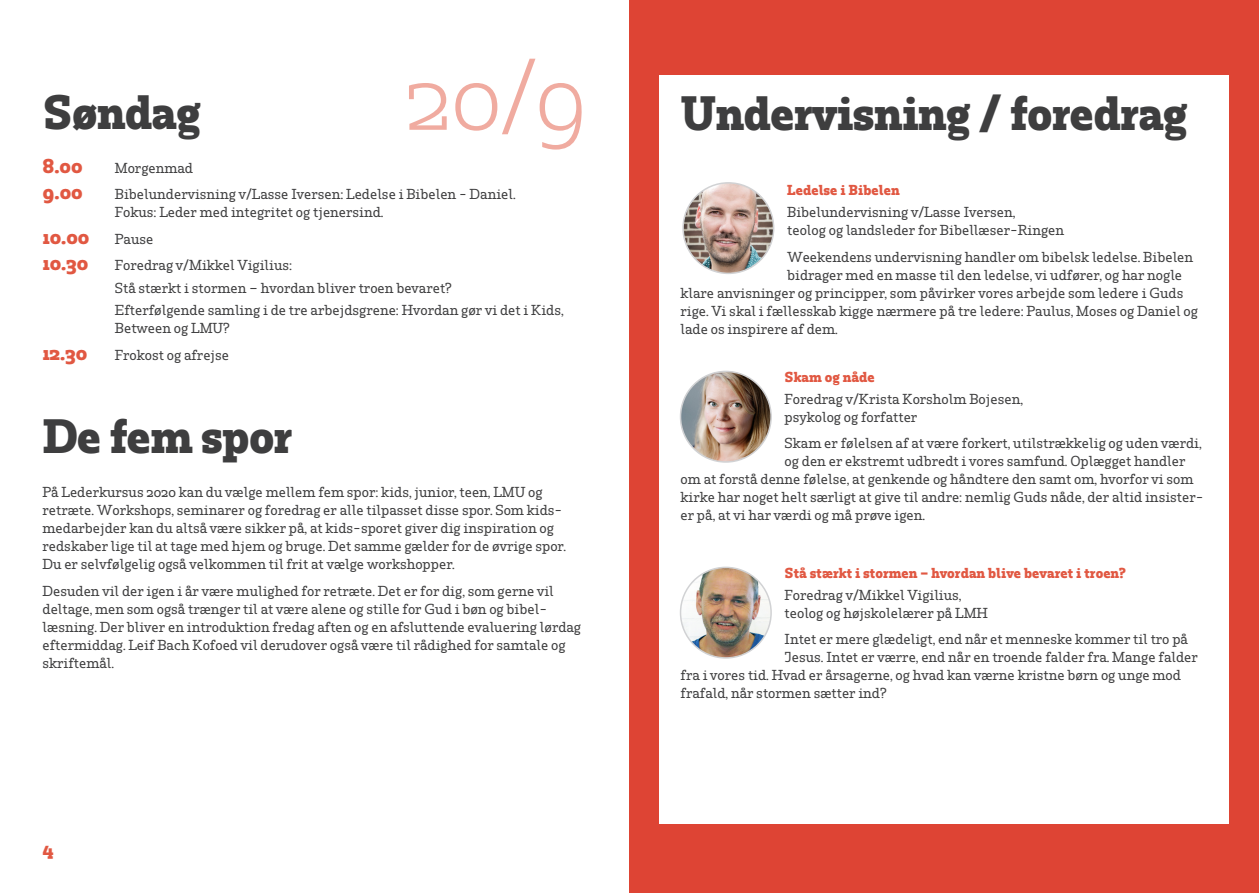
<style>
.page{position:relative;width:1259px;height:893px;background:#fff}
.page>*{position:absolute;margin:0;border:0;box-sizing:border-box;transform-origin:0 0}
.Rubrik{font:700 45px "Rum Serif";letter-spacing:-.02em;color:#3e3e3f}
.Fremhævet{font:700 45px "Rum Serif";letter-spacing:-.02em;color:#3e3e3f}
.Program{font:700 19.5px "Rum Serif";color:#e15842}
.t1{font:700 18px "Rum Serif";color:#e15842}
.Brød{font:500 13.5px/18px "Rum Serif";color:#3e3e3f}
.Fremhævet-2{font:500 13.5px/18px "Rum Serif";color:#3e3e3f}
.Program-2{font:500 13.5px/22.5px "Rum Serif";color:#3e3e3f}
.Underrubrik{font:700 13.5px "Rum Serif";color:#e15842}
.s1{font-weight:300;font-size:90px;color:#e15842}
.s2{font-size:18px;color:#fff}
</style>
<div class="page">
<div style="left:629px;top:0;width:630px;height:893px;background:#de4434"></div>
<div style="left:659px;top:75px;width:570px;height:749px;background:#fff"></div>
<img style="left:683px;top:183px;width:90px;height:90px;border-radius:45px">
<div style="left:682px;top:182px;width:92px;height:92px;border:2px solid #d1d2d4;border-radius:50%"></div>
<img style="left:680px;top:371px;width:91px;height:91px;border-radius:45px">
<div style="left:680px;top:371px;width:92px;height:92px;border:2px solid #d1d2d4;border-radius:50%"></div>
<img style="left:680px;top:567px;width:91px;height:91px;border-radius:45px">
<div style="left:680px;top:567px;width:92px;height:92px;border:2px solid #d1d2d4;border-radius:50%"></div>
<p class="Rubrik" style="left:404px;top:86px;width:785px"><span class="s1">20/9</span> Undervisning / foredrag</p>
<p class="Underrubrik" style="left:787px;top:182px;width:114px">Ledelse i Bibelen</p>
<p class="Fremhævet-2" style="left:787px;top:203px;width:278px">Bibelundervisning v/Lasse Iversen,<br>teolog og landsleder for Bibellæser-Ringen</p>
<p class="Fremhævet-2" style="left:787px;top:248px;width:407px">Weekendens undervisning handler om bibelsk ledelse. Bibelen</p>
<p class="Fremhævet-2" style="left:787px;top:266px;width:396px">bidrager med en masse til den ledelse, vi udfører, og har nogle</p>
<p class="Fremhævet-2" style="left:680px;top:284px;width:504px">klare anvisninger og principper, som påvirker vores arbejde som ledere i Guds</p>
<p class="Fremhævet-2" style="left:680px;top:302px;width:519px">rige. Vi skal i fællesskab kigge nærmere på tre ledere: Paulus, Moses og Daniel og</p>
<p class="Fremhævet-2" style="left:680px;top:320px;width:159px">lade os inspirere af dem.</p>
<p class="Underrubrik" style="left:784px;top:368px;width:92px">Skam og nåde</p>
<p class="Brød" style="left:784px;top:390px;width:240px">Foredrag v/Krista Korsholm Bojesen, psykolog og forfatter</p>
<p class="Brød" style="left:784px;top:434px;width:418px">Skam er følelsen af at være forkert, utilstrækkelig og uden værdi,</p>
<p class="Brød" style="left:784px;top:452px;width:402px">og den er ekstremt udbredt i vores samfund. Oplægget handler</p>
<p class="Brød" style="left:680px;top:470px;width:514px">om at forstå denne følelse, at genkende og håndtere den samt om, hvorfor vi som</p>
<p class="Brød" style="left:680px;top:488px;width:524px">kirke har noget helt særligt at give til andre: nemlig Guds nåde, der altid insister-</p>
<p class="Brød" style="left:680px;top:506px;width:246px">er på, at vi har værdi og må prøve igen.</p>
<p class="Rubrik" style="left:43px;top:85px;width:160px">Søndag</p>
<p class="Program" style="left:43px;top:154px;width:42px">8.00</p>
<p class="Program-2" style="left:115px;top:157px;width:80px">Morgenmad</p>
<p class="Program" style="left:43px;top:180px;width:42px">9.00</p>
<p class="Program-2" style="left:115px;top:185px;width:402px;line-height:18px">Bibelundervisning v/Lasse Iversen: Ledelse i Bibelen - Daniel.<br>Fokus: Leder med integritet og tjenersind.</p>
<p class="Program" style="left:43px;top:225px;width:48px">10.00</p>
<p class="Program-2" style="left:115px;top:228px;width:40px">Pause</p>
<p class="Program" style="left:43px;top:251px;width:47px">10.30</p>
<p class="Program-2" style="left:115px;top:254px;width:471px">Foredrag v/Mikkel Vigilius:<br>Stå stærkt i stormen – hvordan bliver troen bevaret? <span class="s2">ak for i år og på<br></span>Efterfølgende samling i de tre arbejdsgrene: Hvordan gør vi det i Kids,</p>
<p class="Program-2" style="left:115px;top:317px;width:116px">Between og LMU?</p>
<p class="Program" style="left:43px;top:341px;width:46px">12.30</p>
<p class="Program-2" style="left:115px;top:344px;width:116px">Frokost og afrejse</p>
<p class="Fremhævet" style="left:43px;top:409px;width:252px">De fem spor</p>
<p class="Brød" style="left:43px;top:483px;width:525px">På Lederkursus 2020 kan du vælge mellem fem spor: kids, junior, teen, LMU og retræte. Workshops, seminarer og foredrag er alle tilpasset disse spor. Som kids&shy;medarbejder kan du altså være sikker på, at kids-sporet giver dig inspiration og redskaber lige til at tage med hjem og bruge. Det samme gælder for de øvrige spor.<br>Du er selvfølgelig også velkommen til frit at vælge workshopper.</p>
<p class="Brød" style="left:43px;top:581px;width:540px">Desuden vil der igen i år være mulighed for retræte. Det er for dig, som gerne vil deltage, men som også trænger til at være alene og stille for Gud i bøn og bibel&shy;læsning. Der bliver en introduktion fredag aften og en afsluttende evaluering lørdag eftermiddag. Leif Bach Kofoed vil derudover også være til rådighed for samtale og skriftemål.</p>
<p class="Underrubrik" style="left:784px;top:564px;width:343px">Stå stærkt i stormen – hvordan blive bevaret i troen?</p>
<p class="Brød" style="left:784px;top:586px;width:205px">Foredrag v/Mikkel Vigilius, teolog og højskolelærer på LMH</p>
<p class="Brød" style="left:784px;top:630px;width:405px">Intet er mere glædeligt, end når et menneske kommer til tro på</p>
<p class="Brød" style="left:784px;top:648px;width:415px">Jesus. Intet er værre, end når en troende falder fra. Mange falder</p>
<p class="Brød" style="left:680px;top:666px;width:502px">fra i vores tid. Hvad er årsagerne, og hvad kan værne kristne børn og unge mod</p>
<p class="Brød" style="left:680px;top:684px;width:208px">frafald, når stormen sætter ind?</p>
<h3 class="t1" style="left:43px;top:837px;width:12px">4</h3>
</div>
